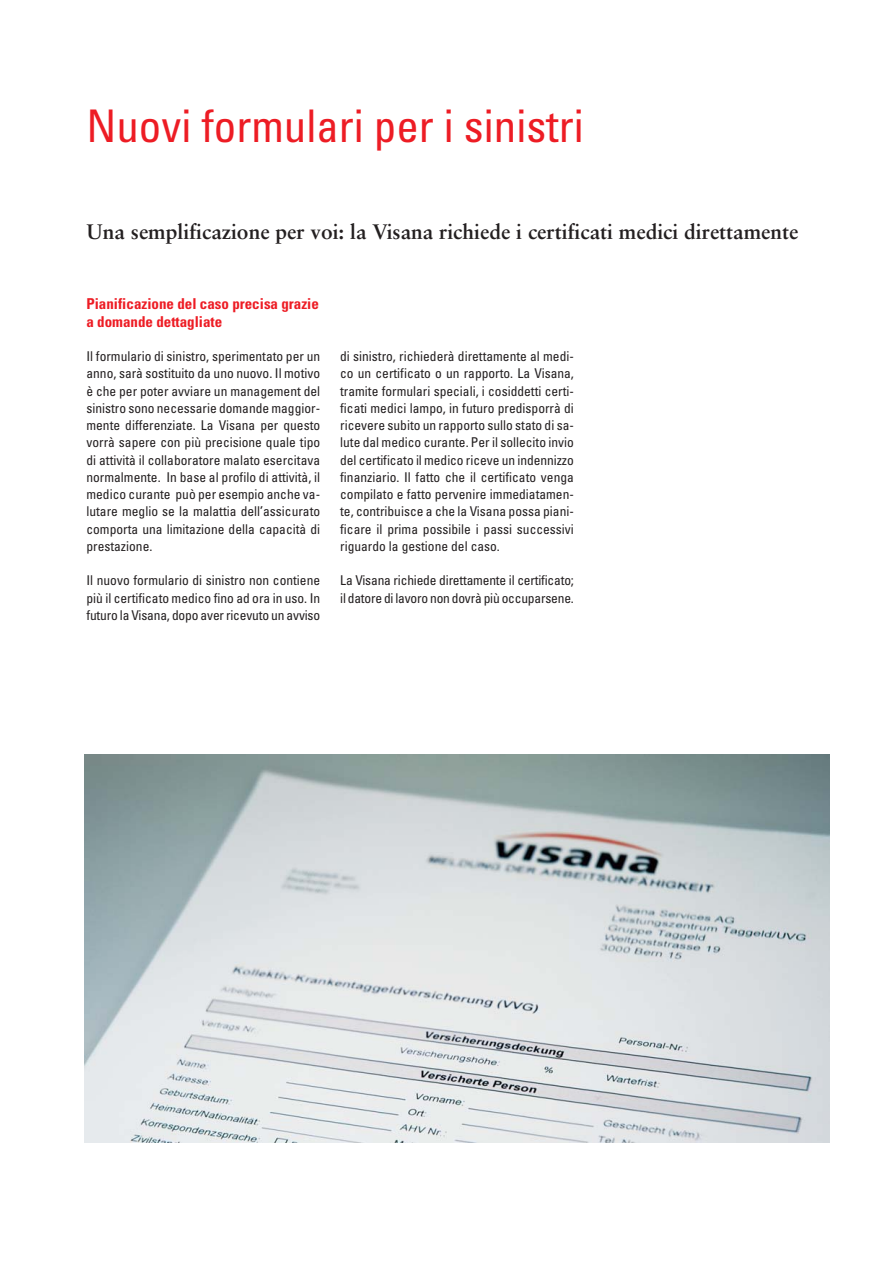
<style>
.page{position:relative;width:893px;height:1263px;background:#fff}
.page>*{position:absolute;margin:0;border:0;box-sizing:border-box;transform-origin:0 0}
.t1{font:condensed 45px "Univers LT";color:#ed1c24}
.t2{font:700 21px "Sabon LT";color:#231f20}
.t3{font:700 condensed 15px/17.2px "Univers LT";color:#ed1c24}
.t4{font:condensed 13.5px/17.2px "Univers LT";letter-spacing:-.015em;color:#231f20;text-align:justify}
</style>
<div class="page">
<svg style="left:84px;top:754px;width:746px;height:389px;background:#c5cdcf"></svg>
<h1 class="t1" style="left:86px;top:107px;width:499px">Nuovi formulari per i sinistri</h1>
<h2 class="t2" style="left:86px;top:223px;width:714px">Una semplificazione per voi: la Visana richiede i certificati medici direttamente</h2>
<p class="t3" style="left:86px;top:296px;width:234px">Pianificazione del caso precisa grazie a domande dettagliate</p>
<p class="t4" style="left:86px;top:348px;width:235px">Il formulario di sinistro, sperimentato per un anno, sarà sostituito da uno nuovo. Il motivo è che per poter avviare un management del sinistro sono necessarie domande maggior&shy;mente differenziate. La Visana per questo vorrà sapere con più precisione quale tipo di attività il collaboratore malato esercitava normalmente. In base al profilo di attività, il medico curante può per esempio anche va&shy;lutare meglio se la malattia dell’assicurato comporta una limitazione della capacità di prestazione.</p>
<p class="t4" style="left:86px;top:573px;width:235px">Il nuovo formulario di sinistro non contiene più il certificato medico fino ad ora in uso. In futuro la Visana, dopo aver ricevuto un avviso</p>
<p class="t4" style="left:340px;top:348px;width:235px">di sinistro, richiederà direttamente al medi&shy;co un certificato o un rapporto. La Visana, tramite formulari speciali, i cosiddetti certi&shy;ficati medici lampo, in futuro predisporrà di ricevere subito un rapporto sullo stato di sa&shy;lute dal medico curante. Per il sollecito invio del certificato il medico riceve un indennizzo finanziario. Il fatto che il certificato venga compilato e fatto pervenire immediatamen&shy;te, contribuisce a che la Visana possa piani&shy;ficare il prima possibile i passi successivi riguardo la gestione del caso.</p>
<p class="t4" style="left:340px;top:573px;width:235px">La Visana richiede direttamente il certificato; il datore di lavoro non dovrà più occuparsene.</p>
</div>
